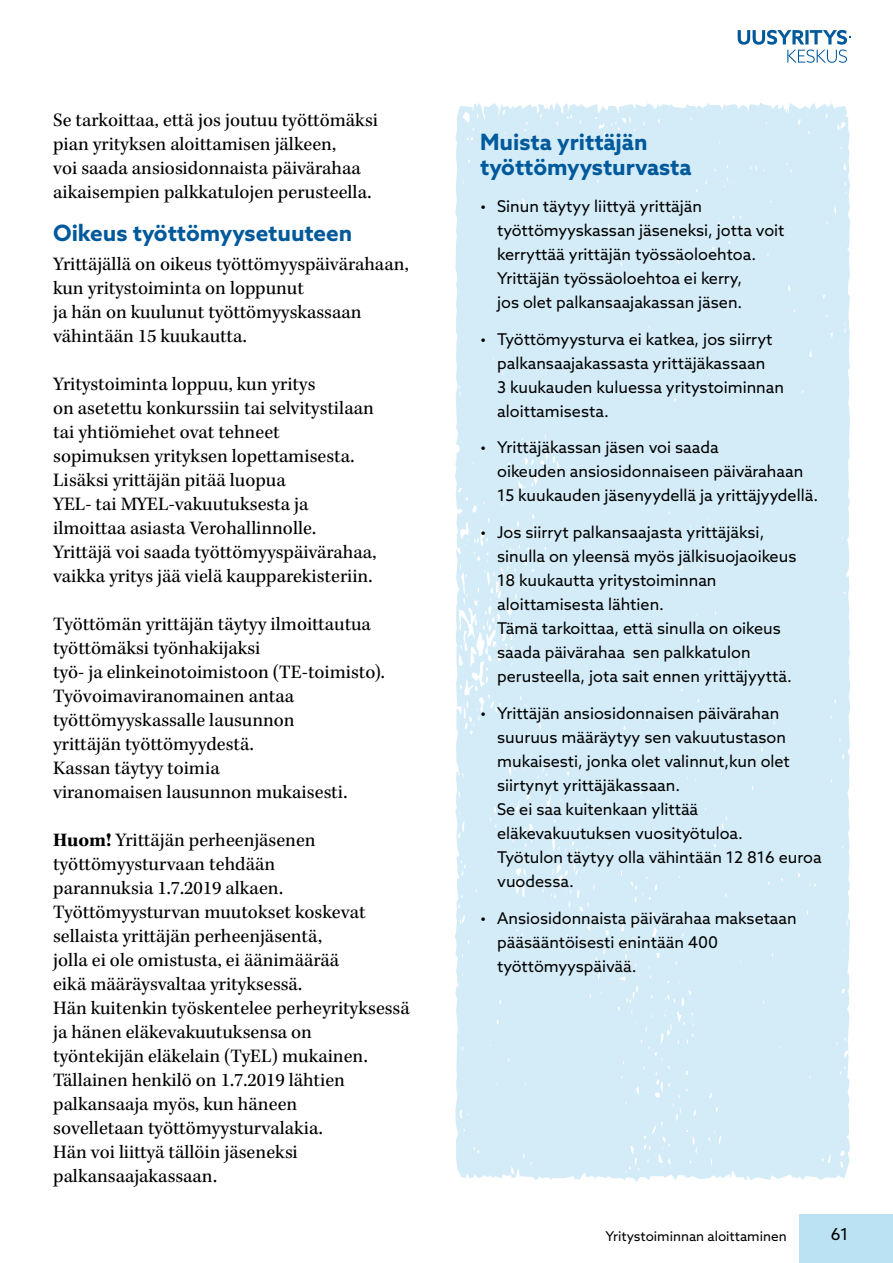
<style>
.page{position:relative;width:893px;height:1263px;background:#fff}
.page>*{position:absolute;margin:0;border:0;box-sizing:border-box;transform-origin:0 0}
.t1{font:700 22.5px/25.5px "Azo Sans";color:#00599b}
.t2{font:19.5px/24px "Kepler Std";color:#000}
.t3{font:16.5px "Azo Sans";color:#000}
.t4{font:16.2px/24px "Azo Sans";color:#000}
.t5{font:13.5px "Azo Sans";color:#000}
.s1{font-weight:700}
</style>
<div class="page">
<svg style="left:738px;top:30px;width:112px;height:33px"></svg>
<div style="left:799px;top:1214px;width:94px;height:49px;background:#bbe2f3"></div>
<div style="left:455px;top:102px;width:395px;height:1080px;background:#d4ecf8"></div>
<p class="t2" style="left:53px;top:109px;width:326px">Se tarkoittaa, että jos joutuu työttömäksi pian yrityksen aloittamisen jälkeen,<br>voi saada ansiosidonnaista päivärahaa aikaisempien palkkatulojen perusteella.</p>
<p class="t1" style="left:53px;top:219px;width:301px">Oikeus työttömyysetuuteen</p>
<p class="t2" style="left:53px;top:253px;width:357px">Yrittäjällä on oikeus työttömyyspäivärahaan, kun yritystoiminta on loppunut<br>ja hän on kuulunut työttömyyskassaan vähintään 15 kuukautta.</p>
<p class="t2" style="left:53px;top:373px;width:325px">Yritystoiminta loppuu, kun yritys<br>on asetettu konkurssiin tai selvitystilaan tai yhtiömiehet ovat tehneet sopimuksen yrityksen lopettamisesta.<br>Lisäksi yrittäjän pitää luopua<br>YEL- tai MYEL-vakuutuksesta ja ilmoittaa asiasta Verohallinnolle.<br>Yrittäjä voi saada työttömyyspäivärahaa, vaikka yritys jää vielä kaupparekisteriin.</p>
<p class="t2" style="left:53px;top:613px;width:333px">Työttömän yrittäjän täytyy ilmoittautua työttömäksi työnhakijaksi<br>työ- ja elinkeinotoimistoon (TE-toimisto).<br>Työvoimaviranomainen antaa työttömyyskassalle lausunnon<br>yrittäjän työttömyydestä.<br>Kassan täytyy toimia<br>viranomaisen lausunnon mukaisesti.</p>
<p class="t2" style="left:53px;top:829px;width:358px"><span class="s1">Huom!</span> Yrittäjän perheenjäsenen työttömyysturvaan tehdään<br>parannuksia 1.7.2019 alkaen.<br>Työttömyysturvan muutokset koskevat sellaista yrittäjän perheenjäsentä,<br>jolla ei ole omistusta, ei äänimäärää<br>eikä määräysvaltaa yrityksessä.<br>Hän kuitenkin työskentelee perheyrityksessä ja hänen eläkevakuutuksensa on<br>työntekijän eläkelain (TyEL) mukainen.<br>Tällainen henkilö on 1.7.2019 lähtien palkansaaja myös, kun häneen<br>sovelletaan työttömyysturvalakia.<br>Hän voi liittyä tällöin jäseneksi palkansaajakassaan.</p>
<p class="t1" style="left:480px;top:128px;width:213px">Muista yrittäjän työttömyysturvasta</p>
<p class="t4" style="left:497px;top:194px;width:289px;text-indent:-17px">• Sinun täytyy liittyä yrittäjän työttömyyskassan jäseneksi, jotta voit kerryttää yrittäjän työssäoloehtoa.<br>Yrittäjän työssäoloehtoa ei kerry,<br>jos olet palkansaajakassan jäsen.</p>
<p class="t4" style="left:497px;top:327px;width:288px;text-indent:-17px">• Työttömyysturva ei katkea, jos siirryt palkansaajakassasta yrittäjäkassaan<br>3 kuukauden kuluessa yritystoiminnan aloittamisesta.</p>
<p class="t4" style="left:497px;top:435px;width:322px;text-indent:-17px">• Yrittäjäkassan jäsen voi saada<br>oikeuden ansiosidonnaiseen päivärahaan<br>15 kuukauden jäsenyydellä ja yrittäjyydellä.</p>
<p class="t4" style="left:497px;top:520px;width:301px;text-indent:-17px">• Jos siirryt palkansaajasta yrittäjäksi, sinulla on yleensä myös jälkisuojaoikeus 18 kuukautta yritystoiminnan aloittamisesta lähtien.<br>Tämä tarkoittaa, että sinulla on oikeus saada päivärahaa sen palkkatulon perusteella, jota sait ennen yrittäjyyttä.</p>
<p class="t4" style="left:497px;top:701px;width:326px;text-indent:-17px">• Yrittäjän ansiosidonnaisen päivärahan suuruus määräytyy sen vakuutustason mukaisesti, jonka olet valinnut,kun olet siirtynyt yrittäjäkassaan.<br>Se ei saa kuitenkaan ylittää eläkevakuutuksen vuosityötuloa.<br>Työtulon täytyy olla vähintään 12 816 euroa vuodessa.</p>
<p class="t4" style="left:497px;top:906px;width:301px;text-indent:-17px">• Ansiosidonnaista päivärahaa maksetaan pääsääntöisesti enintään 400 työttömyyspäivää.</p>
<p class="t5" style="left:605px;top:1227px;width:183px">Yritystoiminnan aloittaminen</p>
<p class="t3" style="left:831px;top:1224px;width:19px">61</p>
</div>
